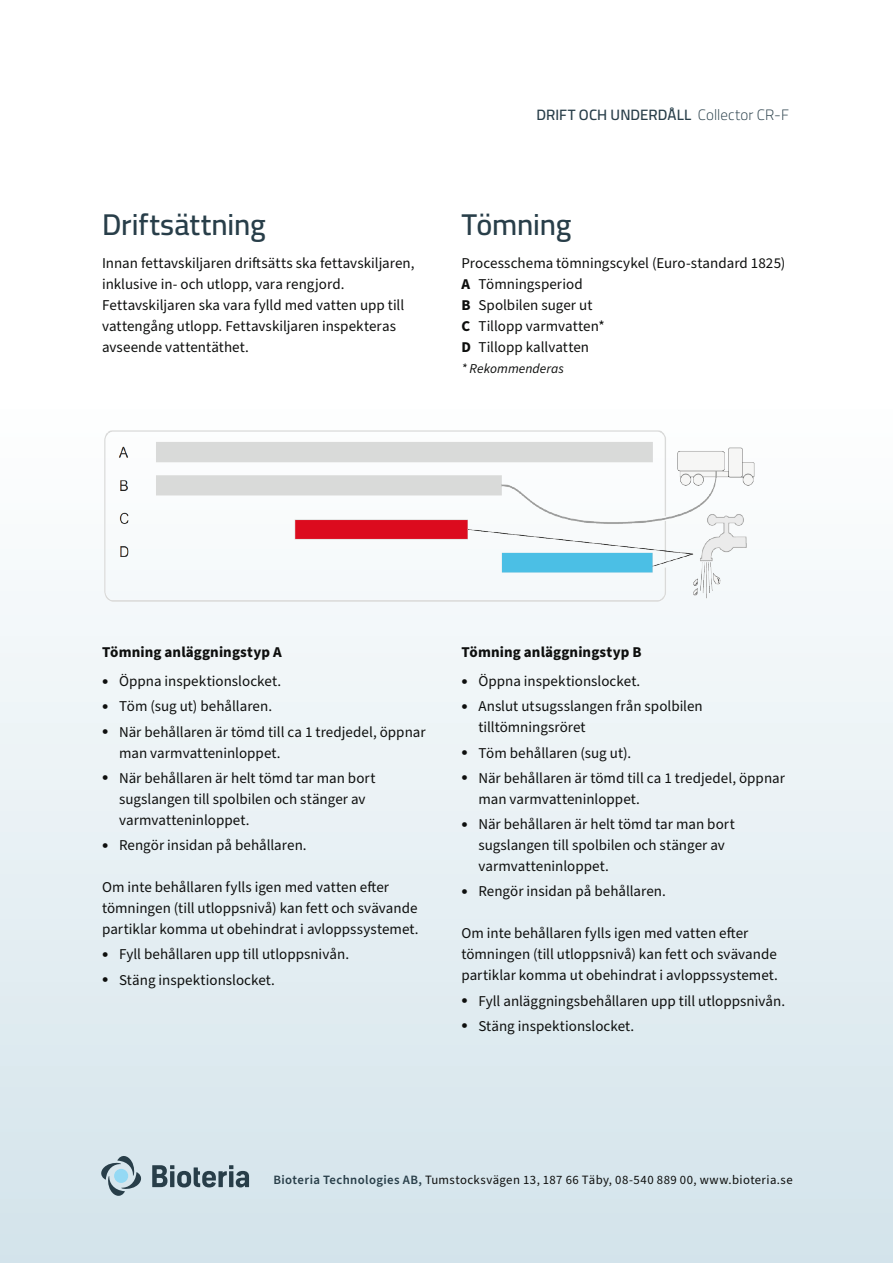
<style>
.page{position:relative;width:893px;height:1263px;background:#fff}
.page>*{position:absolute;margin:0;border:0;box-sizing:border-box;transform-origin:0 0}
.Rubrik_Cairo{font:600 30px "Cairo";letter-spacing:-.005em;color:#283e49}
.Brödtext{font:15px/21px "Source Sans Pro";color:#0e0f0e}
.Bröd_rubrik{font:700 15px "Source Sans Pro";letter-spacing:.005em;color:#0e0f0e}
.t1{font:600 15px "Cairo";letter-spacing:.005em;color:#283e49}
.Brödtext-2{font:italic 13.5px "Source Sans Pro";letter-spacing:.005em;color:#0e0f0e}
.t2{font:12.75px "Source Sans Pro";letter-spacing:.03em;color:#0e0f0e}
.s1{font-weight:300}
.s2{font-weight:700}
.s3{font-size:10.5px}
.s4{font-weight:600;color:#283e49}
</style>
<div class="page">
<div style="left:0;top:401px;width:893px;height:862px;background:linear-gradient(to bottom,#feffff,#d3e3eb)"></div>
<svg style="left:152px;top:1165px;width:97px;height:22px;background:#80929b"></svg>
<svg style="left:98px;top:1153px;width:46px;height:45px;background:#b2c2ca"></svg>
<div style="left:114px;top:1169px;width:14px;height:14px;background:#94d9f4;border-radius:50%"></div>
<img style="left:99px;top:421px;width:668px;height:195px">
<p class="Rubrik_Cairo" style="left:102px;top:202px;width:165px">Driftsättning</p>
<p class="Brödtext" style="left:102px;top:253px;width:314px">Innan fettavskiljaren driftsätts ska fettavskiljaren, inklusive in- och utlopp, vara rengjord.</p>
<p class="Brödtext" style="left:102px;top:295px;width:304px">Fettavskiljaren ska vara fylld med vatten upp till vattengång utlopp. Fettavskiljaren inspekteras avseende vattentäthet.</p>
<p class="t1" style="left:536px;top:104px;width:254px">DRIFT OCH UNDERDÅLL <span class="s1">Collector CR-F</span></p>
<p class="Rubrik_Cairo" style="left:461px;top:202px;width:111px">Tömning</p>
<p class="Brödtext" style="left:461px;top:253px;width:325px">Processchema tömningscykel (Euro-standard 1825)</p>
<p class="Brödtext" style="left:461px;top:274px;width:123px"><span class="s2">A</span> Tömningsperiod</p>
<p class="Brödtext" style="left:461px;top:295px;width:132px"><span class="s2">B</span> Spolbilen suger ut</p>
<p class="Brödtext" style="left:461px;top:316px;width:145px"><span class="s2">C</span> Tillopp varmvatten*</p>
<p class="Brödtext" style="left:461px;top:337px;width:129px"><span class="s2">D</span> Tillopp kallvatten</p>
<p class="Brödtext-2" style="left:461px;top:360px;width:104px">* Rekommenderas</p>
<p class="Bröd_rubrik" style="left:102px;top:641px;width:181px">Tömning anläggningstyp A</p>
<p class="Brödtext" style="left:102px;top:671px;width:181px"><span class="s3">●</span> Öppna inspektionslocket.</p>
<p class="Brödtext" style="left:102px;top:696px;width:172px"><span class="s3">●</span> Töm (sug ut) behållaren.</p>
<p class="Brödtext" style="left:119px;top:721px;width:308px;text-indent:-17px"><span class="s3">●</span> När behållaren är tömd till ca 1 tredjedel, öppnar man varmvatteninloppet.</p>
<p class="Brödtext" style="left:119px;top:768px;width:258px;text-indent:-17px"><span class="s3">●</span> När behållaren är helt tömd tar man bort sugslangen till spolbilen och stänger av varmvatteninloppet.</p>
<p class="Brödtext" style="left:102px;top:835px;width:206px"><span class="s3">●</span> Rengör insidan på behållaren.</p>
<p class="Brödtext" style="left:102px;top:877px;width:289px">Om inte behållaren fylls igen med vatten efter</p>
<p class="Brödtext" style="left:102px;top:898px;width:317px">tömningen (till utloppsnivå) kan fett och svävande</p>
<p class="Brödtext" style="left:102px;top:919px;width:318px">partiklar komma ut obehindrat i avloppssystemet.</p>
<p class="Brödtext" style="left:102px;top:944px;width:249px"><span class="s3">●</span> Fyll behållaren upp till utloppsnivån.</p>
<p class="Brödtext" style="left:102px;top:969px;width:174px"><span class="s3">●</span> Stäng inspektionslocket.</p>
<p class="Bröd_rubrik" style="left:461px;top:641px;width:182px">Tömning anläggningstyp B</p>
<p class="Brödtext" style="left:461px;top:671px;width:181px"><span class="s3">●</span> Öppna inspektionslocket.</p>
<p class="Brödtext" style="left:478px;top:696px;width:226px;text-indent:-17px"><span class="s3">●</span> Anslut utsugsslangen från spolbilen tilltömningsröret</p>
<p class="Brödtext" style="left:461px;top:742px;width:171px"><span class="s3">●</span> Töm behållaren (sug ut).</p>
<p class="Brödtext" style="left:478px;top:768px;width:308px;text-indent:-17px"><span class="s3">●</span> När behållaren är tömd till ca 1 tredjedel, öppnar man varmvatteninloppet.</p>
<p class="Brödtext" style="left:478px;top:814px;width:258px;text-indent:-17px"><span class="s3">●</span> När behållaren är helt tömd tar man bort sugslangen till spolbilen och stänger av varmvatteninloppet.</p>
<p class="Brödtext" style="left:461px;top:881px;width:206px"><span class="s3">●</span> Rengör insidan på behållaren.</p>
<p class="Brödtext" style="left:461px;top:923px;width:289px">Om inte behållaren fylls igen med vatten efter</p>
<p class="Brödtext" style="left:461px;top:944px;width:317px">tömningen (till utloppsnivå) kan fett och svävande</p>
<p class="Brödtext" style="left:461px;top:965px;width:318px">partiklar komma ut obehindrat i avloppssystemet.</p>
<p class="Brödtext" style="left:461px;top:990px;width:325px"><span class="s3">●</span> Fyll anläggningsbehållaren upp till utloppsnivån.</p>
<p class="Brödtext" style="left:461px;top:1016px;width:174px"><span class="s3">●</span> Stäng inspektionslocket.</p>
<p class="t2" style="left:273px;top:1172px;width:521px"><span class="s4">Bioteria Technologies AB,</span> Tumstocksvägen 13, 187 66 Täby, 08-540 889 00, www.bioteria.se</p>
</div>
